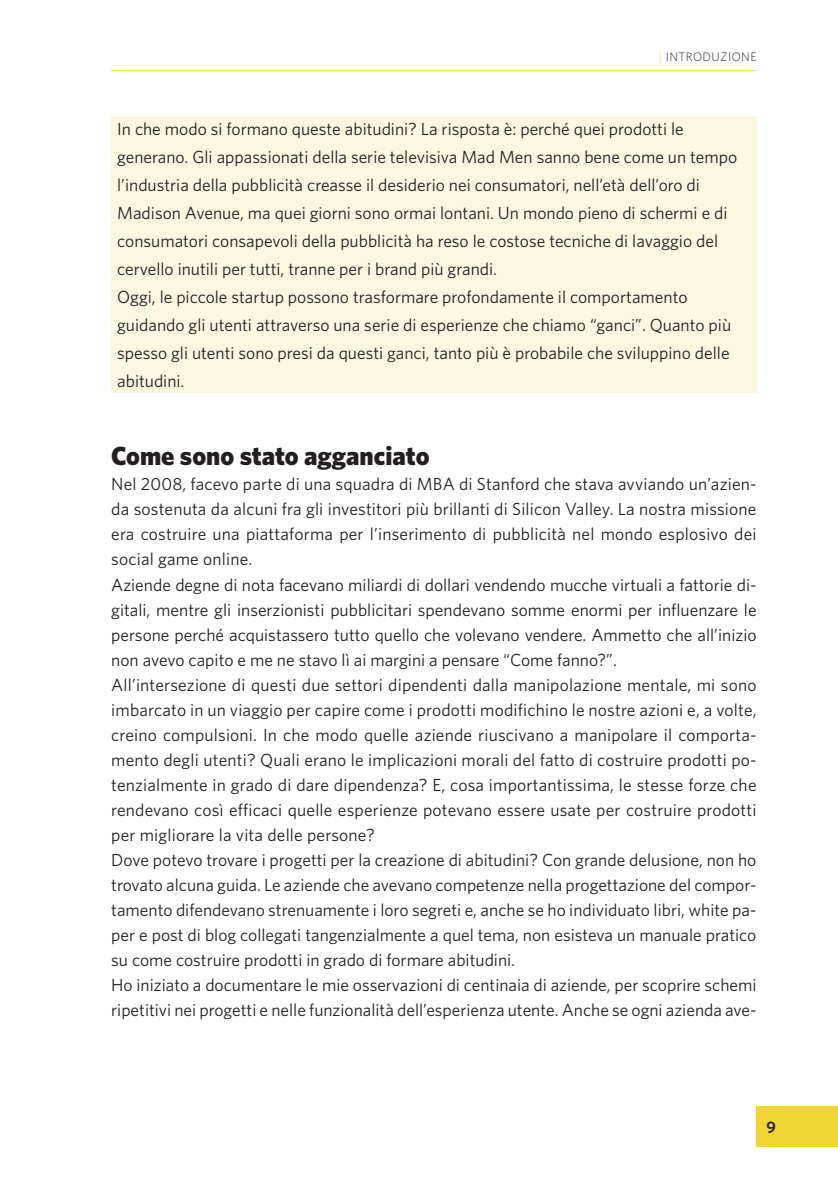
<style>
.page{position:relative;width:838px;height:1185px;background:#fff}
.page>*{position:absolute;margin:0;border:0;box-sizing:border-box;transform-origin:0 0}
.t1{font:900 26.25px "Whitney";color:#231f20}
.t2{font:17.5px/25px "Whitney";color:#231f20}
.t3{font:600 16.62px "Whitney";color:#231f20}
.t4{font:300 12.25px "Whitney";letter-spacing:.035em;color:#231f20}
.s1{color:#f0d535}
</style>
<div class="page">
<hr style="left:111px;top:70px;width:645px;height:1px;background:#f0d535">
<div style="left:756px;top:1106px;width:81px;height:40px;background:#f0d535"></div>
<div style="left:111px;top:116px;width:645px;height:277px;background:#fbf8e1"></div>
<p class="t4" style="left:658px;top:50px;width:99px"><span class="s1">|</span> INTRODUZIONE</p>
<p class="t2" style="left:117px;top:114px;width:621px;line-height:28px">In che modo si formano queste abitudini? La risposta è: perché quei prodotti le generano. Gli appassionati della serie televisiva Mad Men sanno bene come un tempo l’industria della pubblicità creasse il desiderio nei consumatori, nell’età dell’oro di Madison Avenue, ma quei giorni sono ormai lontani. Un mondo pieno di schermi e di consumatori consapevoli della pubblicità ha reso le costose tecniche di lavaggio del cervello inutili per tutti, tranne per i brand più grandi.<br>Oggi, le piccole startup possono trasformare profondamente il comportamento guidando gli utenti attraverso una serie di esperienze che chiamo “ganci”. Quanto più spesso gli utenti sono presi da questi ganci, tanto più è probabile che sviluppino delle abitudini.</p>
<h1 class="t1" style="left:111px;top:440px;width:320px">Come sono stato agganciato</h1>
<p class="t2" style="left:111px;top:471px;width:646px">Nel 2008, facevo parte di una squadra di MBA di Stanford che stava avviando un’azien&shy;da sostenuta da alcuni fra gli investitori più brillanti di Silicon Valley. La nostra missione era costruire una piattaforma per l’inserimento di pubblicità nel mondo esplosivo dei social game online.<br>Aziende degne di nota facevano miliardi di dollari vendendo mucche virtuali a fattorie di&shy;gitali, mentre gli inserzionisti pubblicitari spendevano somme enormi per influenzare le persone perché acquistassero tutto quello che volevano vendere. Ammetto che all’inizio non avevo capito e me ne stavo lì ai margini a pensare “Come fanno?”.<br>All’intersezione di questi due settori dipendenti dalla manipolazione mentale, mi sono imbarcato in un viaggio per capire come i prodotti modifichino le nostre azioni e, a volte, creino compulsioni. In che modo quelle aziende riuscivano a manipolare il comporta&shy;mento degli utenti? Quali erano le implicazioni morali del fatto di costruire prodotti po&shy;tenzialmente in grado di dare dipendenza? E, cosa importantissima, le stesse forze che rendevano così efficaci quelle esperienze potevano essere usate per costruire prodotti per migliorare la vita delle persone?<br>Dove potevo trovare i progetti per la creazione di abitudini? Con grande delusione, non ho trovato alcuna guida. Le aziende che avevano competenze nella progettazione del compor&shy;tamento difendevano strenuamente i loro segreti e, anche se ho individuato libri, white pa&shy;per e post di blog collegati tangenzialmente a quel tema, non esisteva un manuale pratico su come costruire prodotti in grado di formare abitudini.<br>Ho iniziato a documentare le mie osservazioni di centinaia di aziende, per scoprire schemi ripetitivi nei progetti e nelle funzionalità dell’esperienza utente. Anche se ogni azienda ave-</p>
<p class="t3" style="left:766px;top:1117px;width:11px">9</p>
</div>
